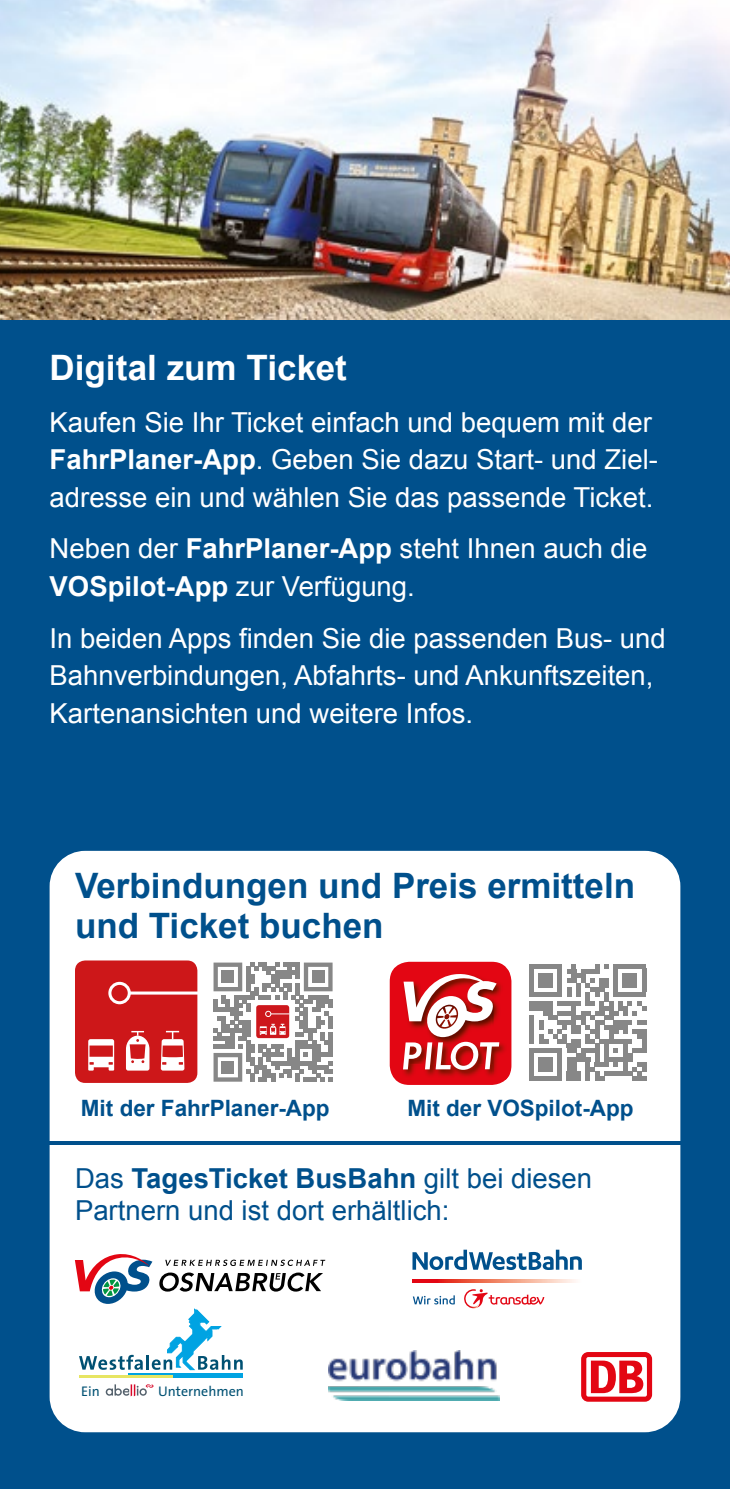
<style>
.page{position:relative;width:730px;height:1489px;background:#fff}
.page>*{position:absolute;margin:0;border:0;box-sizing:border-box;transform-origin:0 0}
.t1{font:700 35px/40px "Arial";color:#00508c}
.t2{font:700 35px "Arial";color:#fff}
.t3{font:27.5px/37.5px "Arial";color:#fff}
.t4{font:27.5px/32.5px "Arial";color:#00508c}
.t5{font:700 22.5px "Arial";color:#00508c}
.t6{font:14px "The Sans";color:#005173}
.s1{font-weight:700}
</style>
<div class="page">
<div style="left:0;top:319px;width:730px;height:1169px;background:#00508c"></div>
<div style="left:50px;top:850px;width:630px;height:581px;background:#fff;border-radius:35px"></div>
<img style="left:0;top:0;width:730px;height:319px">
<div style="left:75px;top:960px;width:122px;height:122px;background:#cd1719;border-radius:10px"></div>
<svg style="left:88px;top:1039px;width:26px;height:31px"></svg>
<svg style="left:161px;top:1030px;width:23px;height:40px"></svg>
<svg style="left:126px;top:1030px;width:23px;height:40px"></svg>
<hr style="left:116px;top:991px;width:82px;height:3px;background:#fff">
<svg style="left:110px;top:983px;width:19px;height:19px"></svg>
<div style="left:108px;top:981px;width:23px;height:23px;border:3px solid #fff;border-radius:50%"></div>
<svg style="left:213px;top:962px;width:120px;height:120px"></svg>
<svg style="left:529px;top:964px;width:118px;height:117px"></svg>
<hr style="left:530px;top:1076px;width:32px;height:4px;background:#878787">
<div style="left:539px;top:1057px;width:14px;height:14px;background:#878787"></div>
<div style="left:390px;top:961px;width:121px;height:123px;background:#e30613;border-radius:20px"></div>
<img style="left:403px;top:970px;width:106px;height:109px">
<svg style="left:403px;top:972px;width:96px;height:97px"></svg>
<hr style="left:128px;top:1373px;width:115px;height:4px;background:#00a3e2">
<hr style="left:79px;top:1375px;width:93px;height:2px;background:#e7e562">
<svg style="left:106px;top:1384px;width:48px;height:12px"></svg>
<div style="left:581px;top:1351px;width:71px;height:50px;background:#e30613;border-radius:7px"></div>
<svg style="left:586px;top:1356px;width:61px;height:40px"></svg>
<svg style="left:591px;top:1360px;width:52px;height:32px"></svg>
<svg style="left:412px;top:1279px;width:164px;height:3px"></svg>
<svg style="left:413px;top:1295px;width:42px;height:9px"></svg>
<svg style="left:480px;top:1289px;width:64px;height:17px"></svg>
<img style="left:464px;top:1289px;width:16px;height:19px">
<svg style="left:412px;top:1249px;width:170px;height:20px"></svg>
<img style="left:328px;top:1350px;width:171px;height:50px">
<svg style="left:75px;top:1254px;width:250px;height:115px"></svg>
<hr style="left:34px;top:1141px;width:675px;height:3px;background:#00508c">
<p class="t2" style="left:50px;top:344px;width:299px">Digital zum Ticket</p>
<p class="t3" style="left:50px;top:403px;width:610px">Kaufen Sie Ihr Ticket einfach und bequem mit der<br><span class="s1">FahrPlaner-App</span>. Geben Sie dazu Start- und Ziel&shy;adresse ein und wählen Sie das passende Ticket.</p>
<p class="t3" style="left:50px;top:530px;width:599px">Neben der <span class="s1">FahrPlaner-App</span> steht Ihnen auch die<br><span class="s1">VOSpilot-App</span> zur Verfügung.</p>
<p class="t3" style="left:50px;top:619px;width:618px">In beiden Apps finden Sie die passenden Bus- und<br>Bahnverbindungen, Abfahrts- und Ankunftszeiten,<br>Kartenansichten und weitere Infos.</p>
<p class="t1" style="left:75px;top:866px;width:562px">Verbindungen und Preis ermitteln und Ticket buchen</p>
<p class="t5" style="left:81px;top:1092px;width:250px">Mit der FahrPlaner-App</p>
<p class="t5" style="left:407px;top:1092px;width:228px">Mit der VOSpilot-App</p>
<p class="t4" style="left:75px;top:1162px;width:519px">Das <span class="s1">TagesTicket BusBahn</span> gilt bei diesen<br>Partnern und ist dort erhältlich:</p>
<p class="t6" style="left:81px;top:1378px;width:20px">Ein</p>
<p class="t6" style="left:158px;top:1378px;width:87px">Unternehmen</p>
</div>
